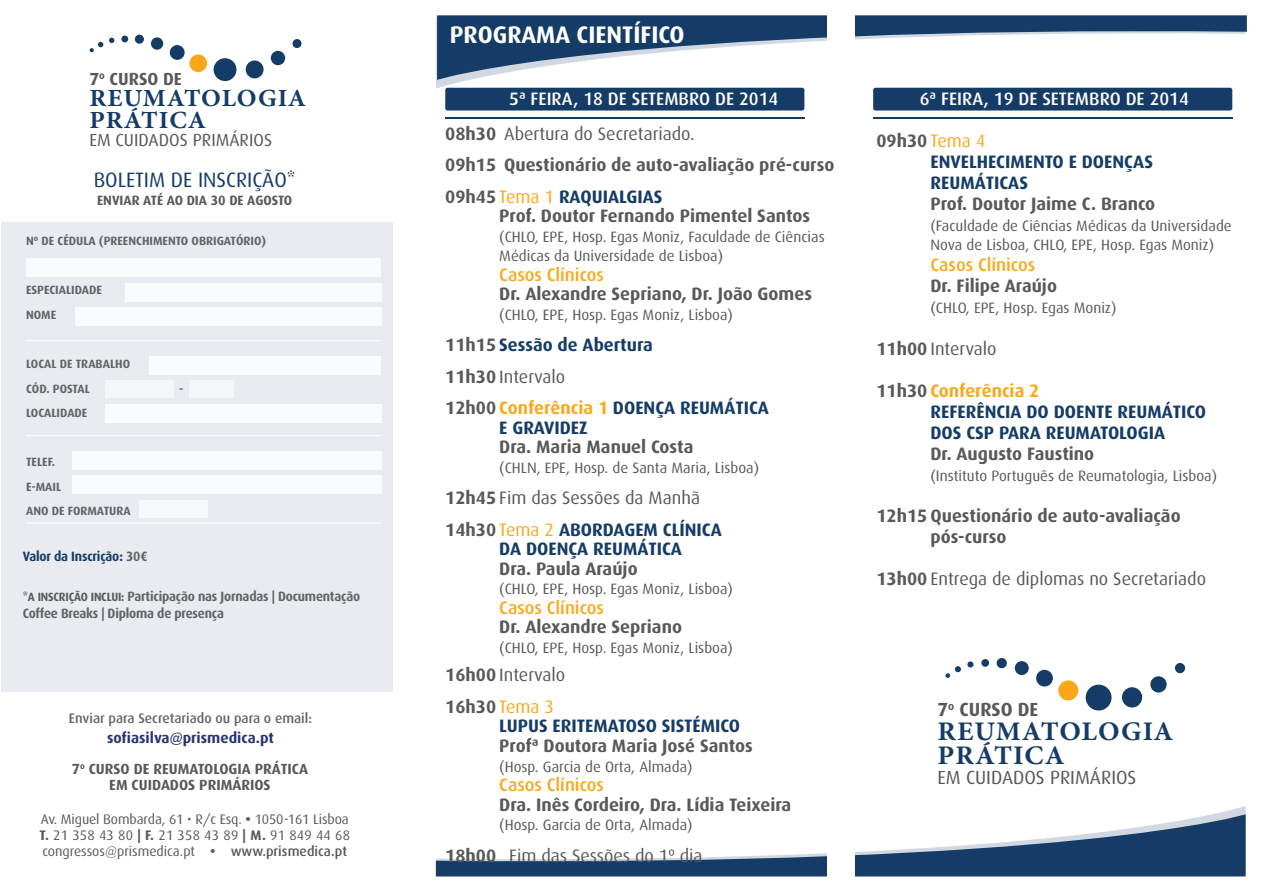
<style>
.page{position:relative;width:1263px;height:893px;background:#fff}
.page>*{position:absolute;margin:0;border:0;box-sizing:border-box;transform-origin:0 0}
.t1{font:700 26.85px/23.7px "Minion Pro";letter-spacing:.035em;color:#153c67;scale:1.05 1}
.t2{font:700 24.6px/21.8px "Minion Pro";letter-spacing:.035em;color:#153c67;scale:1.05 1}
.t3{font:700 24px "Dax";color:#fff}
.t4{font:20.85px "Dax";color:#153c67}
.t5{font:19.05px "Dax";color:#58595b}
.t6{font:700 19.05px "Dax";color:#58595b}
.t7{font:700 18px/31.5px "Dax";color:#58595b}
.t8{font:700 18px/21px "Dax";color:#153c67}
.t9{font:18px/31.5px "Dax";color:#58595b}
.t10{font:500 18px/34.5px "Dax";color:#fff}
.t11{font:500 18px "Dax";color:#faa81a}
.t12{font:17.4px "Dax";color:#58595b}
.t13{font:700 17.4px "Dax";color:#58595b}
.t14{font:15px/19.5px "Dax";color:#58595b}
.t15{font:700 15px "Dax";color:#283670}
.t16{font:700 14.7px/16.5px "Dax";color:#58595b;text-align:center}
.t17{font:13.8px/15.6px "Dax";color:#58595b;text-align:justify}
.t18{font:500 13.8px "Dax";color:#636466}
.t19{font:700 13.5px/16.5px "Dax";letter-spacing:-.015em;color:#636466;scale:.95 1}
.t20{font:700 13.5px "Dax";color:#58595b}
.t21{font:700 13.5px "Dax";letter-spacing:-.015em;color:#153c67;scale:.95 1}
.t22{font:700 12px/24.6px "Dax";color:#636466}
.s1{color:#636466}
.s2{font-size:12px;color:#58595b}
.s3{font-weight:700}
.s4{font-weight:500}
.s5{font-weight:700;color:#58595b}
.s6{font-weight:400;color:#58595b}
.s7{font-weight:400;color:#faa81a}
.s8{color:#153c67}
.s9{color:#58595b}
.s10{color:#faa81a}
.s11{font-weight:700;color:#153c67}
.s12{font-weight:400}
</style>
<div class="page">
<svg style="left:436px;top:18px;width:796px;height:71px"></svg>
<svg style="left:437px;top:15px;width:810px;height:65px"></svg>
<svg style="left:436px;top:814px;width:810px;height:62px"></svg>
<div style="left:827px;top:0;width:27px;height:893px;background:#fff"></div>
<div style="left:445px;top:88px;width:359px;height:23px;background:#153c67;border-radius:2px"></div>
<hr style="left:445px;top:117px;width:359px;height:2px;background:#153c67">
<div style="left:873px;top:88px;width:359px;height:23px;background:#153c67;border-radius:2px"></div>
<hr style="left:873px;top:117px;width:359px;height:2px;background:#153c67">
<svg style="left:945px;top:666px;width:16px;height:12px"></svg>
<div style="left:967px;top:661px;width:6px;height:7px;background:#153c67;border-radius:50%"></div>
<svg style="left:981px;top:658px;width:98px;height:43px"></svg>
<div style="left:1085px;top:684px;width:27px;height:27px;background:#153c67;border-radius:50%"></div>
<svg style="left:1122px;top:663px;width:64px;height:45px"></svg>
<div style="left:1175px;top:663px;width:10px;height:10px;background:#153c67;border-radius:50%"></div>
<div style="left:1px;top:223px;width:392px;height:469px;background:#e9ebf0"></div>
<div style="left:27px;top:259px;width:354px;height:18px;background:#fff"></div>
<div style="left:125px;top:283px;width:256px;height:18px;background:#fff"></div>
<div style="left:75px;top:308px;width:306px;height:18px;background:#fff"></div>
<div style="left:149px;top:356px;width:232px;height:18px;background:#fff"></div>
<div style="left:105px;top:404px;width:276px;height:18px;background:#fff"></div>
<div style="left:72px;top:451px;width:309px;height:18px;background:#fff"></div>
<div style="left:72px;top:475px;width:309px;height:18px;background:#fff"></div>
<div style="left:105px;top:380px;width:69px;height:18px;background:#f5f6f8"></div>
<div style="left:189px;top:380px;width:44px;height:18px;background:#f5f6f8"></div>
<hr style="left:26px;top:340px;width:355px;height:1px;background:#fff">
<hr style="left:26px;top:435px;width:355px;height:1px;background:#fff">
<hr style="left:26px;top:523px;width:355px;height:1px;background:#fff">
<svg style="left:90px;top:42px;width:13px;height:10px"></svg>
<svg style="left:109px;top:38px;width:5px;height:5px"></svg>
<svg style="left:121px;top:34px;width:112px;height:48px"></svg>
<div style="left:213px;top:58px;width:24px;height:23px;background:#153c67;border-radius:50%"></div>
<svg style="left:245px;top:39px;width:57px;height:40px"></svg>
<div style="left:292px;top:39px;width:10px;height:9px;background:#153c67;border-radius:50%"></div>
<div style="left:139px;top:500px;width:69px;height:18px;background:#f8f9fa"></div>
<p class="t13" style="left:89px;top:69px;width:94px">7<sup>o</sup> CURSO DE</p>
<h2 class="t2" style="left:89px;top:87px;width:208px">REUMATOLOGIA<br>PRÁTICA</h2>
<p class="t12" style="left:89px;top:131px;width:184px">EM CUIDADOS PRIMÁRIOS</p>
<h3 class="t4" style="left:94px;top:169px;width:203px">BOLETIM DE INSCRIÇÃO*</h3>
<p class="t20" style="left:97px;top:193px;width:197px">ENVIAR ATÉ AO DIA 30 DE AGOSTO</p>
<p class="t22" style="left:26px;top:229px;width:242px">Nº DE CÉDULA (PREENCHIMENTO OBRIGATÓRIO)</p>
<p class="t22" style="left:26px;top:278px;width:77px">ESPECIALIDADE<br>NOME</p>
<p class="t22" style="left:26px;top:352px;width:106px">LOCAL DE TRABALHO<br>CÓD. POSTAL</p>
<p class="t22" style="left:26px;top:401px;width:63px">LOCALIDADE</p>
<p class="t22" style="left:26px;top:450px;width:106px">TELEF.<br>E-MAIL<br>ANO DE FORMATURA</p>
<p class="t22" style="left:179px;top:376px;width:6px">-</p>
<p class="t21" style="left:23px;top:548px;width:132px">Valor da Inscrição: <span class="s1">30€</span></p>
<p class="t19" style="left:23px;top:588px;width:357px"><span class="s2">*A INSCRIÇÃO INCLUI:</span> Participação nas Jornadas | Documentação<br>Coffee Breaks | Diploma de presença</p>
<p class="t18" style="left:69px;top:710px;width:245px">Enviar para Secretariado ou para o email:</p>
<p class="t15" style="left:107px;top:729px;width:168px">sofiasilva@prismedica.pt</p>
<p class="t16" style="left:72px;top:760px;width:238px">7<sup>o</sup> CURSO DE REUMATOLOGIA PRÁTICA<br>EM CUIDADOS PRIMÁRIOS</p>
<p class="t17" style="left:39px;top:812px;width:312px">Av. Miguel Bombarda, 61 • R/c Esq. <span class="s3">•</span> 1050-161 Lisboa <span class="s3">T.</span> 21 358 43 80 <span class="s3">| F.</span> 21 358 43 89 <span class="s3">| M.</span> 91 849 44 68 congressos@prismedica.pt <span class="s3">•</span> <span class="s4">www.prismedica.pt</span></p>
<h3 class="t3" style="left:450px;top:21px;width:236px">PROGRAMA CIENTÍFICO</h3>
<p class="t10" style="left:445px;top:82px;width:335px;text-indent:64px">5ª FEIRA, 18 DE SETEMBRO DE 2014<br><span class="s5">08h30</span> <span class="s6">Abertura do Secretariado.</span></p>
<p class="t7" style="left:445px;top:150px;width:391px">09h15 Questionário de auto-avaliação pré-curso<br>09h45 <span class="s7">Tema 1</span> <span class="s8">RAQUIALGIAS</span></p>
<p class="t7" style="left:499px;top:201px;width:312px">Prof. Doutor Fernando Pimentel Santos</p>
<p class="t14" style="left:499px;top:227px;width:327px">(CHLO, EPE, Hosp. Egas Moniz, Faculdade de Ciências<br>Médicas da Universidade de Lisboa)</p>
<p class="t11" style="left:499px;top:265px;width:106px">Casos Clínicos</p>
<p class="t7" style="left:499px;top:279px;width:314px">Dr. Alexandre Sepriano, Dr. João Gomes</p>
<p class="t14" style="left:499px;top:305px;width:235px">(CHLO, EPE, Hosp. Egas Moniz, Lisboa)</p>
<p class="t8" style="left:445px;top:330px;width:325px;line-height:31.5px"><span class="s9">11h15</span> Sessão de Abertura<br><span class="s9">11h30</span> <span class="s6">Intervalo<br></span><span class="s9">12h00</span> <span class="s10">Conferência 1</span> DOENÇA REUMÁTICA</p>
<p class="t8" style="left:499px;top:417px;width:90px">E GRAVIDEZ</p>
<p class="t7" style="left:499px;top:432px;width:196px">Dra. Maria Manuel Costa</p>
<p class="t14" style="left:499px;top:458px;width:261px">(CHLN, EPE, Hosp. de Santa Maria, Lisboa)</p>
<p class="t9" style="left:445px;top:483px;width:278px"><span class="s3">12h45</span> Fim das Sessões da Manhã<br><span class="s3">14h30</span> <span class="s10">Tema 2</span> <span class="s11">ABORDAGEM CLÍNICA</span></p>
<p class="t8" style="left:499px;top:539px;width:184px">DA DOENÇA REUMÁTICA</p>
<p class="t7" style="left:499px;top:553px;width:140px">Dra. Paula Araújo</p>
<p class="t14" style="left:499px;top:580px;width:235px">(CHLO, EPE, Hosp. Egas Moniz, Lisboa)</p>
<p class="t11" style="left:499px;top:598px;width:106px">Casos Clínicos</p>
<p class="t7" style="left:499px;top:612px;width:184px">Dr. Alexandre Sepriano</p>
<p class="t14" style="left:499px;top:638px;width:235px">(CHLO, EPE, Hosp. Egas Moniz, Lisboa)</p>
<p class="t7" style="left:445px;top:660px;width:122px">16h00 <span class="s12">Intervalo<br></span>16h30 <span class="s7">Tema 3</span></p>
<p class="t8" style="left:499px;top:716px;width:242px">LUPUS ERITEMATOSO SISTÉMICO</p>
<p class="t7" style="left:499px;top:730px;width:255px">Profª Doutora Maria José Santos</p>
<p class="t14" style="left:499px;top:757px;width:195px">(Hosp. Garcia de Orta, Almada)</p>
<p class="t11" style="left:499px;top:775px;width:106px">Casos Clínicos</p>
<p class="t7" style="left:499px;top:789px;width:294px">Dra. Inês Cordeiro, Dra. Lídia Teixeira</p>
<p class="t14" style="left:499px;top:815px;width:195px">(Hosp. Garcia de Orta, Almada)</p>
<p class="t9" style="left:445px;top:840px;width:259px"><span class="s3">18h00</span> Fim das Sessões do 1º dia</p>
<p class="t10" style="left:920px;top:82px;width:271px">6ª FEIRA, 19 DE SETEMBRO DE 2014</p>
<p class="t8" style="left:930px;top:130px;width:224px;text-indent:-54px"><span class="s9">09h30</span> <span class="s7">Tema 4<br></span>ENVELHECIMENTO E DOENÇAS<br>REUMÁTICAS</p>
<p class="t7" style="left:930px;top:188px;width:226px">Prof. Doutor Jaime C. Branco</p>
<p class="t14" style="left:930px;top:216px;width:303px">(Faculdade de Ciências Médicas da Universidade<br>Nova de Lisboa, CHLO, EPE, Hosp. Egas Moniz)</p>
<p class="t11" style="left:930px;top:255px;width:106px">Casos Clínicos</p>
<p class="t7" style="left:930px;top:271px;width:128px">Dr. Filipe Araújo</p>
<p class="t14" style="left:930px;top:299px;width:188px">(CHLO, EPE, Hosp. Egas Moniz)</p>
<p class="t9" style="left:876px;top:334px;width:122px"><span class="s3">11h00</span> Intervalo</p>
<p class="t8" style="left:930px;top:381px;width:277px;text-indent:-54px"><span class="s9">11h30</span> <span class="s10">Conferência 2<br></span>REFERÊNCIA DO DOENTE REUMÁTICO<br>DOS CSP PARA REUMATOLOGIA</p>
<p class="t7" style="left:930px;top:439px;width:165px">Dr. Augusto Faustino</p>
<p class="t14" style="left:930px;top:467px;width:288px">(Instituto Português de Reumatologia, Lisboa)</p>
<p class="t7" style="left:930px;top:505px;width:252px;line-height:21px;text-indent:-54px">12h15 Questionário de auto-avaliação pós-curso</p>
<p class="t9" style="left:876px;top:563px;width:331px"><span class="s3">13h00</span> Entrega de diplomas no Secretariado</p>
<p class="t6" style="left:937px;top:699px;width:102px">7<sup>o</sup> CURSO DE</p>
<h1 class="t1" style="left:937px;top:719px;width:226px">REUMATOLOGIA<br>PRÁTICA</h1>
<p class="t5" style="left:937px;top:766px;width:200px">EM CUIDADOS PRIMÁRIOS</p>
</div>
